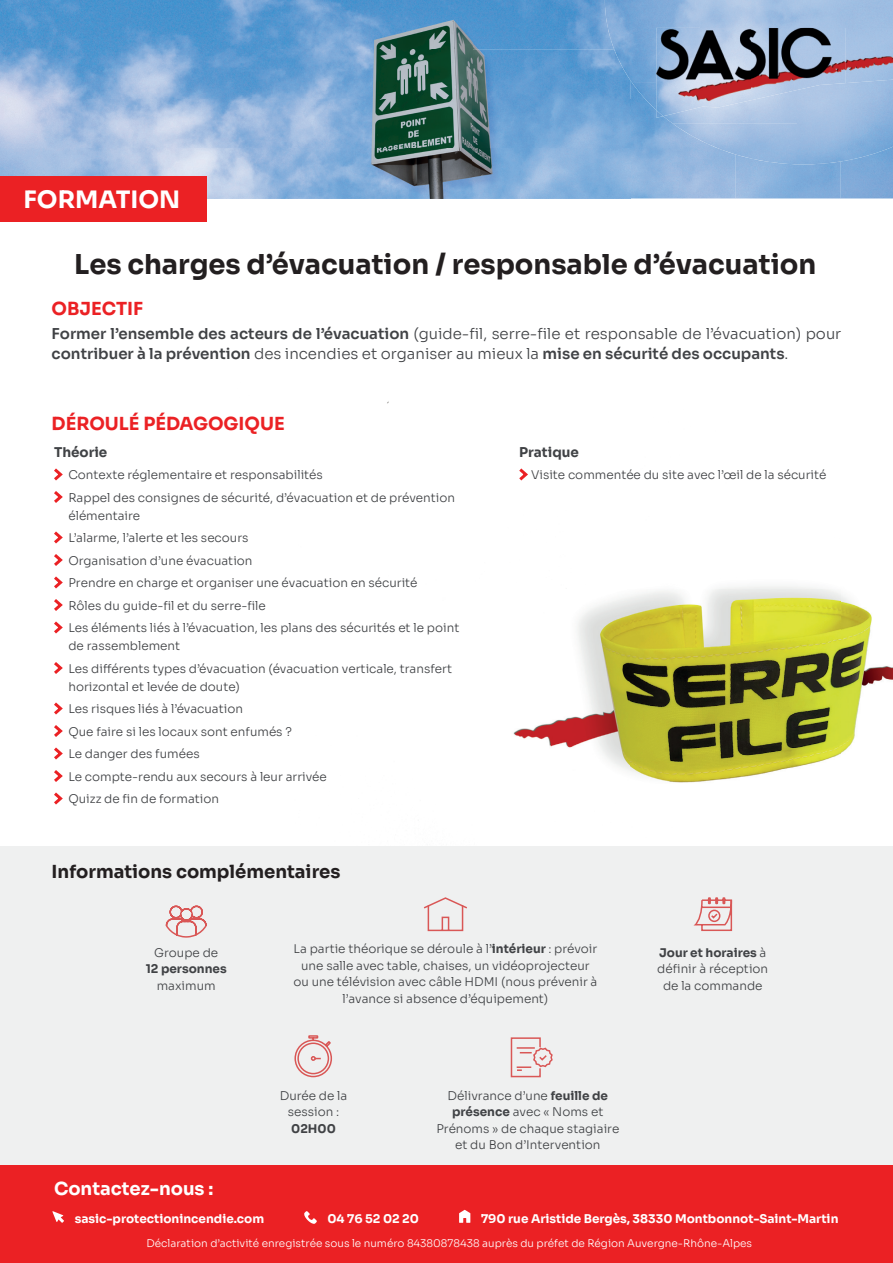
<style>
.page{position:relative;width:893px;height:1263px;background:#fff}
.page>*{position:absolute;margin:0;border:0;box-sizing:border-box;transform-origin:0 0}
.t1{font:700 27.3px "Sora";color:#231f20}
.t2{font:700 24px "Sora";color:#fff}
.t3{font:700 18px "Sora";color:#231f20}
.t4{font:700 18px "Sora";color:#eb2124}
.t5{font:700 18px "Sora";color:#fff}
.t6{font:600 15px/19.5px "Sora";color:#404245}
.t7{font:700 13.5px "Sora";color:#404245}
.t8{font:300 12px/22.5px "Sora";color:#404245}
.t9{font:700 12px "Sora";color:#fff}
.t10{font:700 12px "Sora";color:#404245}
.t11{font:300 10.5px "Sora";color:#fff}
.s1{font-weight:300}
.s2{font-weight:700}
</style>
<div class="page">
<img style="left:0;top:0;width:605px;height:49px">
<img style="left:0;top:49px;width:630px;height:149px">
<img style="left:630px;top:82px;width:53px;height:116px">
<img style="left:735px;top:164px;width:106px;height:34px">
<img style="left:0;top:401px;width:893px;height:446px">
<img style="left:605px;top:0;width:96px;height:82px">
<img style="left:845px;top:83px;width:48px;height:78px">
<img style="left:632px;top:82px;width:165px;height:41px">
<img style="left:672px;top:123px;width:125px;height:41px">
<div style="left:0;top:176px;width:206px;height:45px;background:#eb2124"></div>
<div style="left:0;top:847px;width:893px;height:377px;background:#eff0f0"></div>
<svg style="left:51px;top:465px;width:14px;height:41px"></svg>
<svg style="left:51px;top:528px;width:14px;height:109px"></svg>
<svg style="left:51px;top:659px;width:14px;height:18px"></svg>
<svg style="left:51px;top:699px;width:14px;height:109px"></svg>
<svg style="left:516px;top:465px;width:14px;height:19px"></svg>
<svg style="left:656px;top:116px;width:7px;height:2px"></svg>
<img style="left:656px;top:28px;width:95px;height:88px">
<img style="left:751px;top:28px;width:95px;height:72px">
<img style="left:846px;top:28px;width:47px;height:55px">
<svg style="left:294px;top:1035px;width:38px;height:43px"></svg>
<svg style="left:510px;top:1037px;width:43px;height:41px"></svg>
<svg style="left:165px;top:905px;width:42px;height:33px"></svg>
<svg style="left:424px;top:897px;width:43px;height:35px"></svg>
<svg style="left:694px;top:897px;width:39px;height:34px"></svg>
<div style="left:0;top:1165px;width:893px;height:98px;background:#eb2124"></div>
<svg style="left:52px;top:1211px;width:12px;height:12px"></svg>
<svg style="left:304px;top:1211px;width:13px;height:13px"></svg>
<svg style="left:459px;top:1210px;width:11px;height:13px"></svg>
<h2 class="t2" style="left:24px;top:179px;width:158px">FORMATION</h2>
<h1 class="t1" style="left:74px;top:242px;width:744px">Les charges d’évacuation / responsable d’évacuation</h1>
<h3 class="t4" style="left:52px;top:294px;width:93px">OBJECTIF</h3>
<p class="t6" style="left:52px;top:323px;width:791px">Former l’ensemble des acteurs de l’évacuation <span class="s1">(guide-fil, serre-file et responsable de l’évacuation) pour </span>contribuer à la prévention <span class="s1">des incendies et organiser au mieux la</span> mise en sécurité des occupants<span class="s1">.</span></p>
<h3 class="t4" style="left:52px;top:409px;width:235px">DÉROULÉ PÉDAGOGIQUE</h3>
<p class="t7" style="left:54px;top:441px;width:55px">Théorie</p>
<p class="t8" style="left:68px;top:463px;width:388px">Contexte réglementaire et responsabilités<br>Rappel des consignes de sécurité, d’évacuation et de prévention</p>
<p class="t8" style="left:68px;top:503px;width:392px">élémentaire<br>L’alarme, l’alerte et les secours<br>Organisation d’une évacuation<br>Prendre en charge et organiser une évacuation en sécurité<br>Rôles du guide-fil et du serre-file<br>Les éléments liés à l’évacuation, les plans des sécurités et le point</p>
<p class="t8" style="left:68px;top:634px;width:385px">de rassemblement<br>Les différents types d’évacuation (évacuation verticale, transfert</p>
<p class="t8" style="left:68px;top:674px;width:260px">horizontal et levée de doute)<br>Les risques liés à l’évacuation<br>Que faire si les locaux sont enfumés ?<br>Le danger des fumées<br>Le compte-rendu aux secours à leur arrivée<br>Quizz de fin de formation</p>
<h3 class="t3" style="left:52px;top:857px;width:290px">Informations complémentaires</h3>
<p class="t7" style="left:519px;top:441px;width:61px">Pratique</p>
<p class="t8" style="left:531px;top:463px;width:297px">Visite commentée du site avec l’œil de la sécurité</p>
<p class="t8" style="left:154px;top:940px;width:66px">Groupe de</p>
<p class="t10" style="left:146px;top:959px;width:82px">12 personnes</p>
<p class="t8" style="left:157px;top:973px;width:61px">maximum</p>
<h3 class="t5" style="left:54px;top:1174px;width:161px">Contactez-nous :</h3>
<p class="t8" style="left:293px;top:940px;width:305px;line-height:16.5px;text-align:center">La partie théorique se déroule à l’<span class="s2">intérieur</span> : prévoir une salle avec table, chaises, un vidéoprojecteur ou une télévision avec câble HDMI (nous prévenir à l’avance si absence d’équipement)</p>
<p class="t8" style="left:280px;top:1086px;width:69px;line-height:16.5px;text-align:center">Durée de la session :</p>
<p class="t10" style="left:291px;top:1118px;width:46px">02H00</p>
<p class="t8" style="left:436px;top:1086px;width:184px;line-height:16.5px;text-align:center">Délivrance d’une <span class="s2">feuille de présence</span> avec « Noms et<br>Prénoms » de chaque stagiaire et du Bon d’Intervention</p>
<p class="t8" style="left:657px;top:943px;width:112px;line-height:16.5px;text-align:center"><span class="s2">Jour et horaires</span> à définir à réception de la commande</p>
<p class="t9" style="left:75px;top:1209px;width:191px">sasic-protectionincendie.com</p>
<p class="t9" style="left:327px;top:1209px;width:93px">04 76 52 02 20</p>
<p class="t9" style="left:481px;top:1209px;width:359px">790 rue Aristide Bergès, 38330 Montbonnot-Saint-Martin</p>
<p class="t11" style="left:147px;top:1235px;width:607px">Déclaration d’activité enregistrée sous le numéro 84380878438 auprès du préfet de Région Auvergne-Rhône-Alpes</p>
</div>
